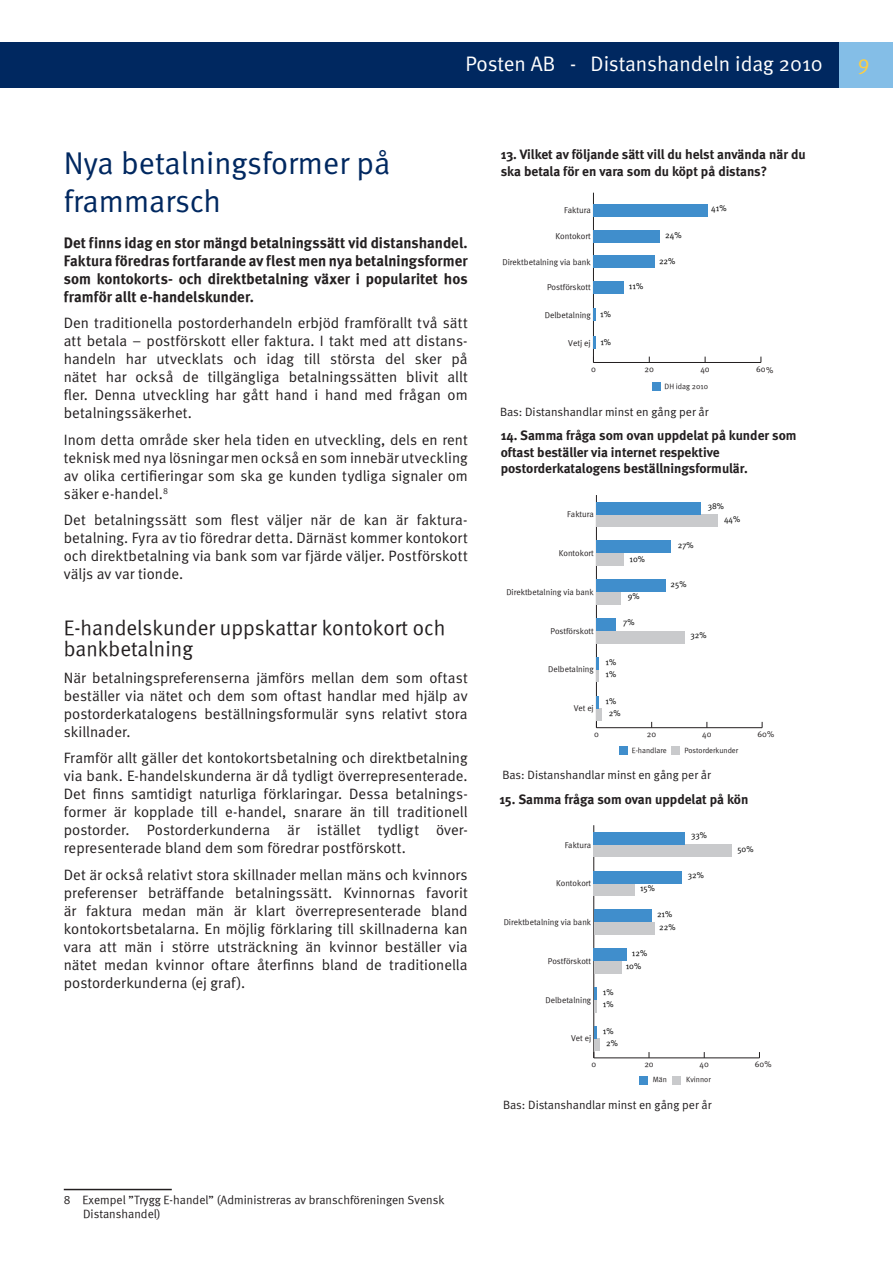
<style>
.page{position:relative;width:893px;height:1263px;background:#fff}
.page>*{position:absolute;margin:0;border:0;box-sizing:border-box;transform-origin:0 0}
.t1{font:31.5px/37.8px "Meta Normal";color:#002860}
.t2{font:21px/21px "Meta Tabell";color:#231f20}
.t3{font:21px "Meta Normal";color:#fff}
.t4{font:21px "Meta Normal";color:#ffcf3f}
.t5{font:15px/18px "Meta Normal";color:#231f20;text-align:justify}
.t6{font:700 15px/18px "Meta Tabell";color:#231f20;text-align:justify}
.t7{font:700 13.5px/16.2px "Meta";color:#231f20}
.t8{font:12px "Meta Normal";color:#231f20}
.t9{font:12px/14.4px "Meta Tabell";color:#231f20}
.t10{font:8.55px "Meta Text";color:#231f20}
.t11{font:8.55px "Meta Text";color:#000}
.t12{font:8.4px "Meta Text";color:#231f20}
.t13{font:8.4px/13.2px "Meta Text";color:#000}
.t14{font:7.65px "Meta Text";color:#231f20}
</style>
<div class="page">
<div style="left:0;top:43px;width:840px;height:45px;background:#002860"></div>
<div style="left:839px;top:43px;width:54px;height:45px;background:#84bee7"></div>
<div style="left:652px;top:382px;width:9px;height:9px;background:#408ecc"></div>
<hr style="left:593px;top:362px;width:168px;height:1px;background:#231f20">
<hr style="left:593px;top:193px;width:1px;height:169px;background:#231f20">
<div style="left:593px;top:204px;width:115px;height:12px;background:#408ecc"></div>
<div style="left:593px;top:230px;width:67px;height:13px;background:#408ecc"></div>
<div style="left:593px;top:256px;width:62px;height:12px;background:#408ecc"></div>
<div style="left:593px;top:281px;width:31px;height:13px;background:#408ecc"></div>
<svg style="left:593px;top:308px;width:3px;height:13px"></svg>
<svg style="left:593px;top:336px;width:3px;height:13px"></svg>
<div style="left:619px;top:746px;width:9px;height:9px;background:#408ecc"></div>
<div style="left:671px;top:746px;width:8px;height:9px;background:#c9cacc"></div>
<hr style="left:596px;top:727px;width:166px;height:1px;background:#231f20">
<hr style="left:596px;top:495px;width:1px;height:233px;background:#231f20">
<div style="left:596px;top:514px;width:122px;height:13px;background:#c9cacc"></div>
<div style="left:596px;top:553px;width:28px;height:13px;background:#c9cacc"></div>
<div style="left:596px;top:592px;width:25px;height:13px;background:#c9cacc"></div>
<div style="left:596px;top:631px;width:89px;height:12px;background:#c9cacc"></div>
<div style="left:596px;top:708px;width:6px;height:13px;background:#c9cacc"></div>
<div style="left:596px;top:502px;width:105px;height:12px;background:#408ecc"></div>
<div style="left:596px;top:541px;width:75px;height:12px;background:#408ecc"></div>
<div style="left:596px;top:579px;width:69px;height:13px;background:#408ecc"></div>
<div style="left:596px;top:618px;width:20px;height:13px;background:#408ecc"></div>
<svg style="left:596px;top:657px;width:3px;height:25px"></svg>
<svg style="left:596px;top:696px;width:3px;height:12px"></svg>
<div style="left:639px;top:1076px;width:9px;height:9px;background:#408ecc"></div>
<div style="left:672px;top:1076px;width:9px;height:9px;background:#c9cacc"></div>
<hr style="left:594px;top:1057px;width:165px;height:1px;background:#231f20">
<hr style="left:593px;top:825px;width:1px;height:233px;background:#231f20">
<div style="left:594px;top:845px;width:138px;height:12px;background:#c9cacc"></div>
<div style="left:594px;top:883px;width:41px;height:13px;background:#c9cacc"></div>
<div style="left:594px;top:922px;width:60px;height:13px;background:#c9cacc"></div>
<div style="left:594px;top:961px;width:27px;height:12px;background:#c9cacc"></div>
<div style="left:594px;top:1038px;width:5px;height:13px;background:#c9cacc"></div>
<div style="left:594px;top:832px;width:91px;height:13px;background:#408ecc"></div>
<div style="left:594px;top:871px;width:88px;height:12px;background:#408ecc"></div>
<div style="left:594px;top:909px;width:58px;height:13px;background:#408ecc"></div>
<div style="left:594px;top:948px;width:33px;height:13px;background:#408ecc"></div>
<svg style="left:594px;top:987px;width:2px;height:25px"></svg>
<svg style="left:594px;top:1026px;width:2px;height:12px"></svg>
<hr style="left:64px;top:1189px;width:108px;height:1px;background:#231f20">
<h2 class="t3" style="left:465px;top:51px;width:359px">Posten AB - Distanshandeln idag 2010</h2>
<h2 class="t4" style="left:858px;top:51px;width:13px">9</h2>
<h1 class="t1" style="left:64px;top:144px;width:328px">Nya betalningsformer på frammarsch</h1>
<p class="t6" style="left:64px;top:233px;width:405px">Det finns idag en stor mängd betalningssätt vid distanshandel.<br>Faktura föredras fortfarande av flest men nya betalningsformer som kontokorts- och direktbetalning växer i popularitet hos framför allt e-handelskunder.</p>
<p class="t5" style="left:64px;top:314px;width:405px">Den traditionella postorderhandeln erbjöd framförallt två sätt att betala – postförskott eller faktura. I takt med att distans&shy;handeln har utvecklats och idag till största del sker på nätet har också de tillgängliga betalningssätten blivit allt fler. Denna utveckling har gått hand i hand med frågan om betalningssäkerhet.</p>
<p class="t5" style="left:64px;top:430px;width:405px">Inom detta område sker hela tiden en utveckling, dels en rent teknisk med nya lösningar men också en som innebär utveckling av olika certifieringar som ska ge kunden tydliga signaler om säker e-handel.<sup>8</sup></p>
<p class="t5" style="left:64px;top:511px;width:405px">Det betalningssätt som flest väljer när de kan är faktura&shy;betalning. Fyra av tio föredrar detta. Därnäst kommer kontokort och direktbetalning via bank som var fjärde väljer. Postförskott väljs av var tionde.</p>
<h2 class="t2" style="left:64px;top:617px;width:383px">E-handelskunder uppskattar kontokort och bankbetalning</h2>
<p class="t5" style="left:64px;top:668px;width:405px">När betalningspreferenserna jämförs mellan dem som oftast beställer via nätet och dem som oftast handlar med hjälp av postorderkatalogens beställningsformulär syns relativt stora skillnader.</p>
<p class="t5" style="left:64px;top:749px;width:405px">Framför allt gäller det kontokortsbetalning och direktbetalning via bank. E-handelskunderna är då tydligt överrepresenterade.<br>Det finns samtidigt naturliga förklaringar. Dessa betalnings&shy;former är kopplade till e-handel, snarare än till traditionell postorder. Postorderkunderna är istället tydligt över&shy;representerade bland dem som föredrar postförskott.</p>
<p class="t5" style="left:64px;top:865px;width:405px">Det är också relativt stora skillnader mellan mäns och kvinnors preferenser beträffande betalningssätt. Kvinnornas favorit är faktura medan män är klart överrepresenterade bland kontokortsbetalarna. En möjlig förklaring till skillnaderna kan vara att män i större utsträckning än kvinnor beställer via nätet medan kvinnor oftare återfinns bland de traditionella postorderkunderna (ej graf).</p>
<p class="t7" style="left:501px;top:146px;width:307px">13. Vilket av följande sätt vill du helst använda när du ska betala för en vara som du köpt på distans?</p>
<p class="t10" style="left:564px;top:205px;width:28px">Faktura</p>
<p class="t11" style="left:711px;top:203px;width:17px">41%</p>
<p class="t10" style="left:555px;top:231px;width:37px">Kontokort</p>
<p class="t11" style="left:665px;top:230px;width:18px">24%</p>
<p class="t10" style="left:502px;top:257px;width:90px">Direktbetalning via bank</p>
<p class="t11" style="left:659px;top:256px;width:18px">22%</p>
<p class="t10" style="left:547px;top:282px;width:45px">Postförskott</p>
<p class="t11" style="left:629px;top:281px;width:16px">11%</p>
<p class="t10" style="left:545px;top:310px;width:48px">Delbetalning</p>
<p class="t11" style="left:600px;top:309px;width:12px">1%</p>
<p class="t10" style="left:568px;top:338px;width:24px">Vetj ej</p>
<p class="t11" style="left:600px;top:337px;width:12px">1%</p>
<p class="t10" style="left:591px;top:364px;width:6px">0</p>
<p class="t10" style="left:645px;top:364px;width:11px">20</p>
<p class="t10" style="left:700px;top:364px;width:11px">40</p>
<p class="t10" style="left:756px;top:364px;width:19px">60%</p>
<p class="t14" style="left:665px;top:382px;width:45px">DH idag 2010</p>
<p class="t8" style="left:500px;top:405px;width:210px">Bas: Distanshandlar minst en gång per år</p>
<p class="t7" style="left:501px;top:427px;width:297px">14. Samma fråga som ovan uppdelat på kunder som oftast beställer via internet respektive postorderkatalogens beställningsformulär.</p>
<p class="t12" style="left:567px;top:509px;width:28px">Faktura</p>
<p class="t13" style="left:708px;top:499px;width:18px">38%</p>
<p class="t13" style="left:724px;top:512px;width:18px">44%</p>
<p class="t12" style="left:559px;top:548px;width:36px">Kontokort</p>
<p class="t12" style="left:506px;top:587px;width:89px">Direktbetalning via bank</p>
<p class="t12" style="left:550px;top:626px;width:45px">Postförskott</p>
<p class="t13" style="left:629px;top:552px;width:17px">10%</p>
<p class="t13" style="left:628px;top:590px;width:13px">9%</p>
<p class="t13" style="left:623px;top:615px;width:13px">7%</p>
<p class="t13" style="left:678px;top:538px;width:17px">27%</p>
<p class="t13" style="left:671px;top:578px;width:17px">25%</p>
<p class="t13" style="left:690px;top:629px;width:18px">32%</p>
<p class="t12" style="left:548px;top:665px;width:47px">Delbetalning</p>
<p class="t12" style="left:574px;top:703px;width:22px">Vet ej</p>
<p class="t13" style="left:605px;top:655px;width:12px">1%</p>
<p class="t13" style="left:605px;top:667px;width:12px">1%</p>
<p class="t13" style="left:605px;top:694px;width:12px">1%</p>
<p class="t13" style="left:609px;top:706px;width:13px">2%</p>
<p class="t12" style="left:594px;top:729px;width:6px">0</p>
<p class="t12" style="left:647px;top:729px;width:11px">20</p>
<p class="t12" style="left:702px;top:729px;width:11px">40</p>
<p class="t12" style="left:757px;top:729px;width:18px">60%</p>
<p class="t14" style="left:632px;top:746px;width:36px">E-handlare</p>
<p class="t14" style="left:684px;top:746px;width:55px">Postorderkunder</p>
<p class="t7" style="left:499px;top:791px;width:250px">15. Samma fråga som ovan uppdelat på kön</p>
<p class="t8" style="left:502px;top:768px;width:210px">Bas: Distanshandlar minst en gång per år</p>
<p class="t12" style="left:565px;top:840px;width:28px">Faktura</p>
<p class="t12" style="left:556px;top:878px;width:36px">Kontokort</p>
<p class="t12" style="left:504px;top:917px;width:89px">Direktbetalning via bank</p>
<p class="t12" style="left:548px;top:956px;width:45px">Postförskott</p>
<p class="t12" style="left:546px;top:995px;width:47px">Delbetalning</p>
<p class="t12" style="left:571px;top:1033px;width:22px">Vet ej</p>
<p class="t13" style="left:603px;top:986px;width:12px">1%</p>
<p class="t13" style="left:603px;top:997px;width:12px">1%</p>
<p class="t13" style="left:603px;top:1024px;width:12px">1%</p>
<p class="t13" style="left:606px;top:1036px;width:13px">2%</p>
<p class="t13" style="left:640px;top:881px;width:16px">15%</p>
<p class="t13" style="left:626px;top:946px;width:23px;text-indent:6px">12%<br>10%</p>
<p class="t13" style="left:657px;top:907px;width:20px">21%<br>22%</p>
<p class="t13" style="left:691px;top:829px;width:17px">33%</p>
<p class="t13" style="left:688px;top:868px;width:18px">32%</p>
<p class="t13" style="left:737px;top:842px;width:18px">50%</p>
<p class="t12" style="left:591px;top:1059px;width:6px">0</p>
<p class="t12" style="left:644px;top:1059px;width:11px">20</p>
<p class="t12" style="left:700px;top:1059px;width:11px">40</p>
<p class="t12" style="left:755px;top:1059px;width:18px">60%</p>
<p class="t14" style="left:653px;top:1075px;width:16px">Män</p>
<p class="t14" style="left:686px;top:1075px;width:26px">Kvinnor</p>
<p class="t8" style="left:503px;top:1098px;width:210px">Bas: Distanshandlar minst en gång per år</p>
<p class="t9" style="left:83px;top:1192px;width:363px;text-indent:-19px">8 Exempel ”Trygg E-handel” (Administreras av branschföreningen Svensk<br>Distanshandel)</p>
</div>
